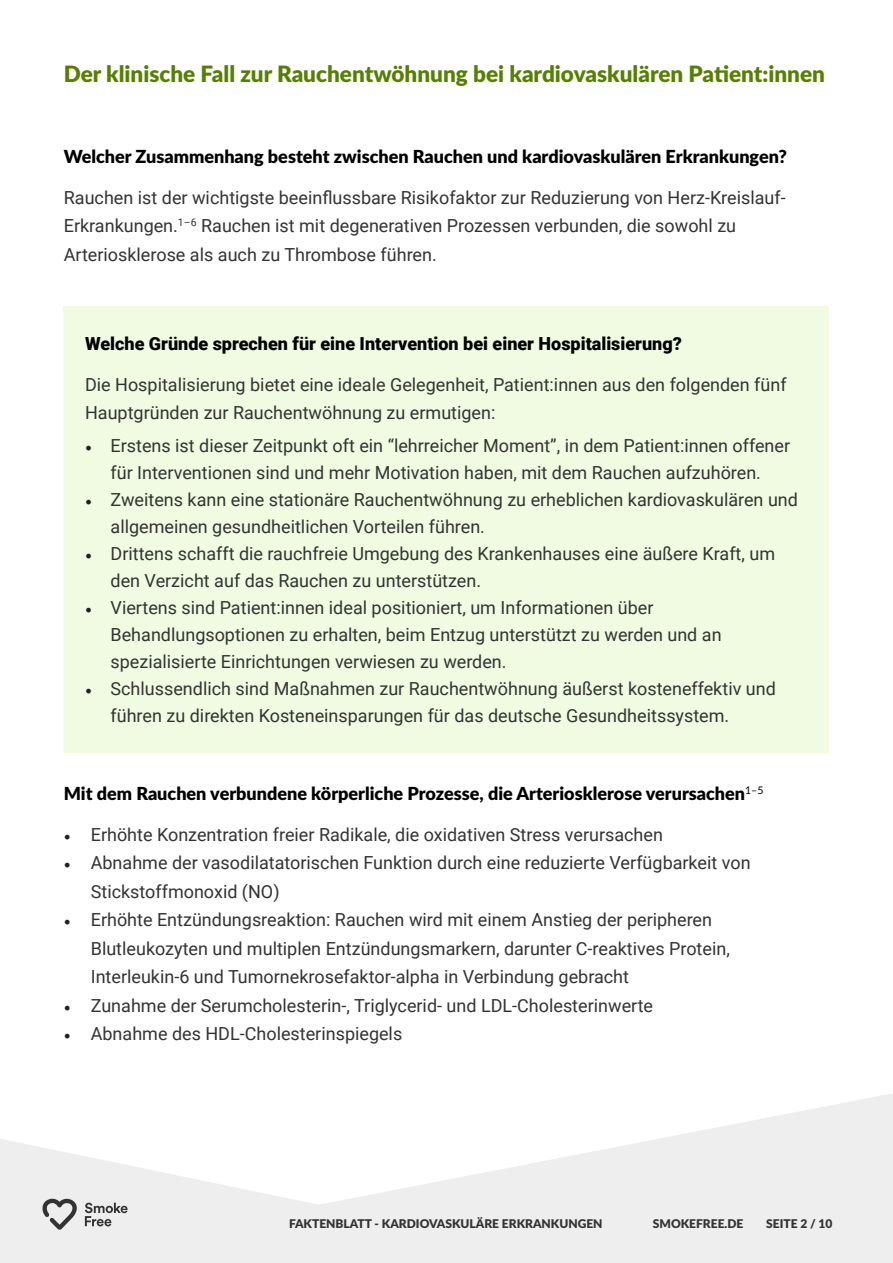
<style>
.page{position:relative;width:893px;height:1263px;background:#fff}
.page>*{position:absolute;margin:0;border:0;box-sizing:border-box;transform-origin:0 0}
.Page_Title_Style{font:900 22.5px "Lato";color:#558000}
.t1{font:18px/28.5px "Roboto";color:#333}
.t2{font:900 18px "Lato";color:#000}
.t3{font:900 18px "Roboto";color:#000}
.t4{font:900 12px "Lato";color:#323332}
.t5{font:900 12px "Lato";color:#333}
.s1{font-family:"Minion Pro";color:#231f20}
</style>
<div class="page">
<svg style="left:0;top:1093px;width:893px;height:170px;fill:#eee"></svg>
<svg style="left:43px;top:1198px;width:85px;height:32px;background:#bebebe"></svg>
<div style="left:64px;top:306px;width:765px;height:446px;background:#f0fbe2"></div>
<p class="Page_Title_Style" style="left:64px;top:57px;width:763px">Der klinische Fall zur Rauchentwöhnung bei kardiovaskulären Patient:innen</p>
<p class="t2" style="left:64px;top:143px;width:725px">Welcher Zusammenhang besteht zwischen Rauchen und kardiovaskulären Erkrankungen?</p>
<p class="t1" style="left:64px;top:182px;width:723px">Rauchen ist der wichtigste beeinflussbare Risikofaktor zur Reduzierung von Herz-Kreislauf-<br>Erkrankungen.<sup>1–6</sup> Rauchen ist mit degenerativen Prozessen verbunden, die sowohl zu<br>Arteriosklerose als auch zu Thrombose führen.</p>
<p class="t3" style="left:85px;top:331px;width:598px">Welche Gründe sprechen für eine Intervention bei einer Hospitalisierung?</p>
<p class="t1" style="left:85px;top:369px;width:703px">Die Hospitalisierung bietet eine ideale Gelegenheit, Patient:innen aus den folgenden fünf<br>Hauptgründen zur Rauchentwöhnung zu ermutigen:</p>
<p class="t1" style="left:85px;top:431px;width:707px;line-height:27px;text-align:center"><span class="s1">•</span> Erstens ist dieser Zeitpunkt oft ein “lehrreicher Moment”, in dem Patient:innen offener für Interventionen sind und mehr Motivation haben, mit dem Rauchen aufzuhören.</p>
<p class="t1" style="left:111px;top:485px;width:689px;line-height:27px;text-indent:-26px"><span class="s1">•</span> Zweitens kann eine stationäre Rauchentwöhnung zu erheblichen kardiovaskulären und allgemeinen gesundheitlichen Vorteilen führen.</p>
<p class="t1" style="left:111px;top:539px;width:666px;line-height:27px;text-indent:-26px"><span class="s1">•</span> Drittens schafft die rauchfreie Umgebung des Krankenhauses eine äußere Kraft, um den Verzicht auf das Rauchen zu unterstützen.</p>
<p class="t1" style="left:111px;top:593px;width:613px;line-height:27px;text-indent:-26px"><span class="s1">•</span> Viertens sind Patient:innen ideal positioniert, um Informationen über<br>Behandlungsoptionen zu erhalten, beim Entzug unterstützt zu werden und an spezialisierte Einrichtungen verwiesen zu werden.</p>
<p class="t1" style="left:111px;top:674px;width:667px;line-height:27px;text-indent:-26px"><span class="s1">•</span> Schlussendlich sind Maßnahmen zur Rauchentwöhnung äußerst kosteneffektiv und führen zu direkten Kosteneinsparungen für das deutsche Gesundheitssystem.</p>
<p class="t2" style="left:64px;top:780px;width:701px">Mit dem Rauchen verbundene körperliche Prozesse, die Arteriosklerose verursachen<sup>1–5</sup></p>
<p class="t1" style="left:64px;top:819px;width:601px"><span class="s1">•</span> Erhöhte Konzentration freier Radikale, die oxidativen Stress verursachen</p>
<p class="t1" style="left:91px;top:848px;width:661px;text-indent:-27px"><span class="s1">•</span> Abnahme der vasodilatatorischen Funktion durch eine reduzierte Verfügbarkeit von<br>Stickstoffmonoxid (NO)</p>
<p class="t1" style="left:91px;top:905px;width:641px;text-indent:-27px"><span class="s1">•</span> Erhöhte Entzündungsreaktion: Rauchen wird mit einem Anstieg der peripheren<br>Blutleukozyten und multiplen Entzündungsmarkern, darunter C-reaktives Protein,<br>Interleukin-6 und Tumornekrosefaktor-alpha in Verbindung gebracht</p>
<p class="t1" style="left:64px;top:990px;width:591px"><span class="s1">•</span> Zunahme der Serumcholesterin-, Triglycerid- und LDL-Cholesterinwerte</p>
<p class="t1" style="left:64px;top:1019px;width:340px"><span class="s1">•</span> Abnahme des HDL-Cholesterinspiegels</p>
<p class="t4" style="left:289px;top:1215px;width:315px">FAKTENBLATT - KARDIOVASKULÄRE ERKRANKUNGEN</p>
<p class="t5" style="left:653px;top:1215px;width:92px">SMOKEFREE.DE</p>
<p class="t5" style="left:766px;top:1215px;width:68px">SEITE 2 / 10</p>
</div>
